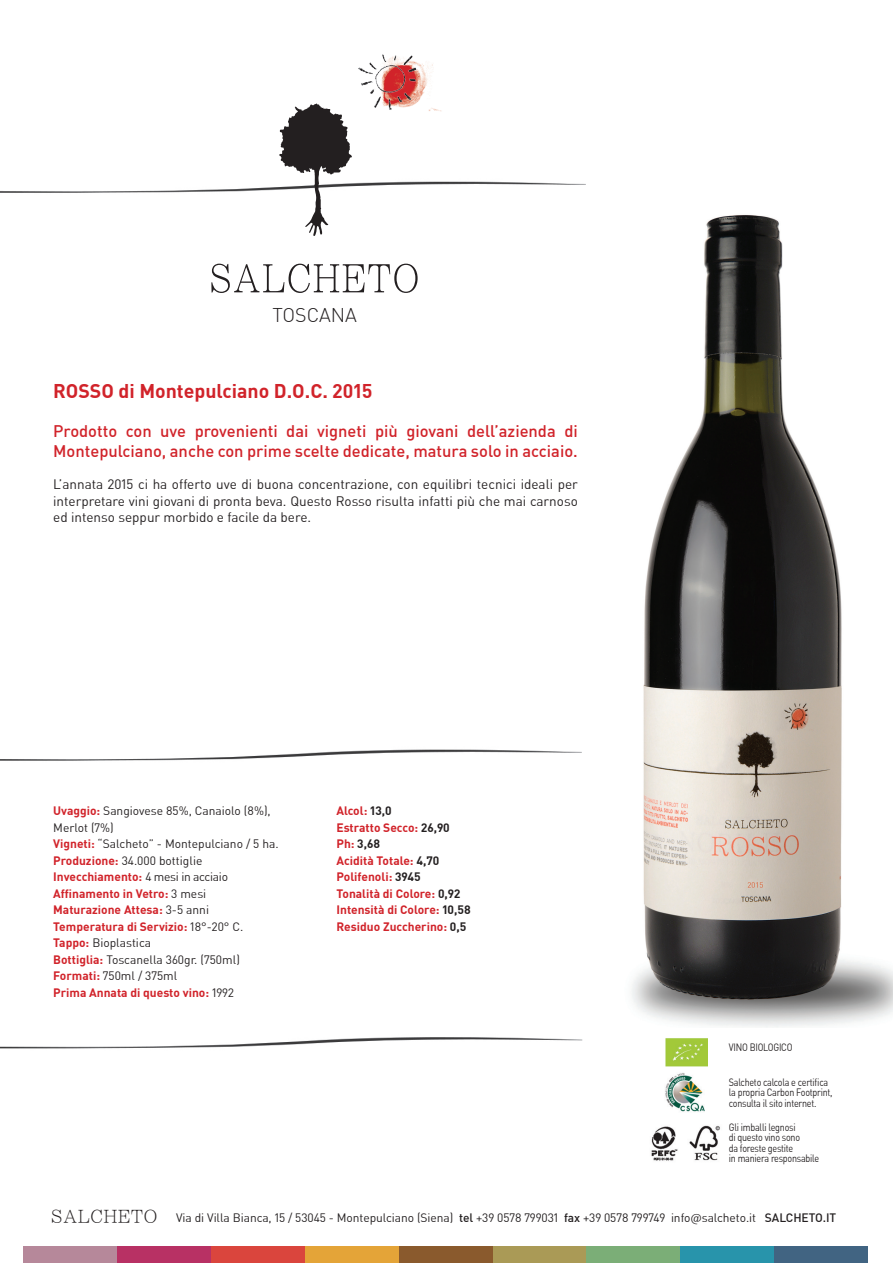
<style>
.page{position:relative;width:893px;height:1263px;background:#fff}
.page>*{position:absolute;margin:0;border:0;box-sizing:border-box;transform-origin:0 0}
.t1{font:700 19.5px "NGCDIN On Air";color:#d1232a}
.t2{font:300 19.5px "NGCDIN On Air";color:#231f20}
.t3{font:500 16.5px/19.8px "NGCDIN On Air";color:#d1232a}
.t4{font:13.5px/16.2px "NGCDIN On Air";color:#231f20;text-align:justify}
.t5{font:12px/16.5px "NGCDIN On Air";color:#231f20}
.t6{font:700 12px/16.5px "NGCDIN On Air";color:#d1232a}
.t7{font:10.5px/10.5px "NGCDIN On Air";letter-spacing:-.025em;color:#231f20;scale:.85 1}
.s1{font-weight:700;color:#d1232a}
.s2{color:#231f20}
.s3{font-family:"Li Song Pro";font-size:18.75px}
.s4{font-weight:500}
</style>
<div class="page">
<img style="left:0;top:181px;width:586px;height:12px">
<svg style="left:279px;top:103px;width:73px;height:133px"></svg>
<svg style="left:211px;top:264px;width:207px;height:29px"></svg>
<img style="left:342px;top:54px;width:100px;height:73px">
<img style="left:632px;top:214px;width:261px;height:813px">
<img style="left:0;top:1009px;width:652px;height:40px">
<div style="left:24px;top:1246px;width:93px;height:17px;background:#b6889a"></div>
<div style="left:117px;top:1246px;width:94px;height:17px;background:#b83164"></div>
<div style="left:211px;top:1246px;width:94px;height:17px;background:#da453d"></div>
<div style="left:305px;top:1246px;width:94px;height:17px;background:#e4a438"></div>
<div style="left:399px;top:1246px;width:94px;height:17px;background:#8a5a2d"></div>
<div style="left:493px;top:1246px;width:93px;height:17px;background:#aa9a56"></div>
<div style="left:586px;top:1246px;width:94px;height:17px;background:#7bae77"></div>
<div style="left:680px;top:1246px;width:94px;height:17px;background:#2894ab"></div>
<div style="left:774px;top:1246px;width:94px;height:17px;background:#416482"></div>
<img style="left:0;top:721px;width:722px;height:57px">
<img style="left:651px;top:1073px;width:69px;height:88px">
<img style="left:666px;top:1038px;width:41px;height:28px">
<h1 class="t2" style="left:272px;top:304px;width:86px">TOSCANA</h1>
<h1 class="t1" style="left:53px;top:380px;width:321px">ROSSO di Montepulciano D.O.C. 2015</h1>
<h2 class="t3" style="left:53px;top:422px;width:526px">Prodotto con uve provenienti dai vigneti più giovani dell’azienda di<br>Montepulciano, anche con prime scelte dedicate, matura solo in acciaio.</h2>
<p class="t4" style="left:53px;top:477px;width:526px">L’annata 2015 ci ha offerto uve di buona concentrazione, con equilibri tecnici ideali per interpretare vini giovani di pronta beva. Questo Rosso risulta infatti più che mai carnoso ed intenso seppur morbido e facile da bere.</p>
<p class="t5" style="left:53px;top:803px;width:227px"><span class="s1">Uvaggio:</span> Sangiovese 85%, Canaiolo (8%),<br>Merlot (7%)<br><span class="s1">Vigneti:</span> “Salcheto” - Montepulciano / 5 ha.<br><span class="s1">Produzione:</span> 34.000 bottiglie<br><span class="s1">Invecchiamento:</span> 4 mesi in acciaio<br><span class="s1">Affinamento in Vetro:</span> 3 mesi<br><span class="s1">Maturazione Attesa:</span> 3-5 anni<br><span class="s1">Temperatura di Servizio:</span> 18°-20° C.<br><span class="s1">Tappo:</span> Bioplastica<br><span class="s1">Bottiglia:</span> Toscanella 360gr. (750ml)<br><span class="s1">Formati:</span> 750ml / 375ml<br><span class="s1">Prima Annata di questo vino:</span> 1992</p>
<p class="t6" style="left:336px;top:803px;width:136px">Alcol: <span class="s2">13,0<br></span>Estratto Secco: <span class="s2">26,90<br></span>Ph: <span class="s2">3,68<br></span>Acidità Totale: <span class="s2">4,70<br></span>Polifenoli: <span class="s2">3945<br></span>Tonalità di Colore: <span class="s2">0,92<br></span>Intensità di Colore: <span class="s2">10,58<br></span>Residuo Zuccherino: <span class="s2">0,5</span></p>
<p class="t7" style="left:729px;top:1042px;width:76px">VINO BIOLOGICO</p>
<p class="t7" style="left:729px;top:1077px;width:124px">Salcheto calcola e certifica la propria Carbon Footprint, consulta il sito internet.</p>
<p class="t7" style="left:729px;top:1122px;width:108px">Gli imballi legnosi<br>di questo vino sono<br>da foreste gestite<br>in maniera responsabile</p>
<p class="t5" style="left:52px;top:1209px;width:786px"><span class="s3">SALCHETO</span> Via di Villa Bianca, 15 / 53045 - Montepulciano (Siena) <span class="s4">tel</span> +39 0578 799031 <span class="s4">fax</span> +39 0578 799749 info@salcheto.it <span class="s4">SALCHETO.IT</span></p>
</div>
